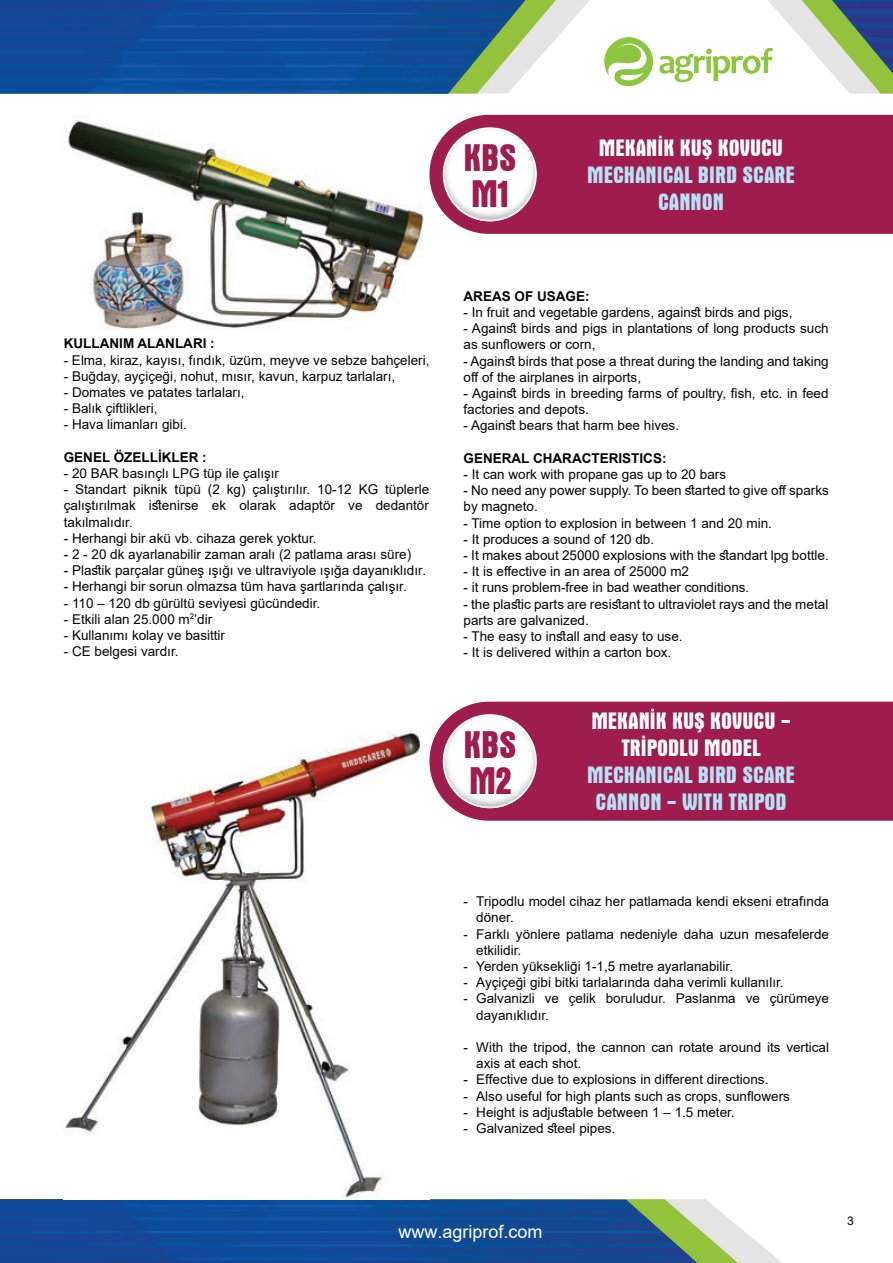
<style>
.page{position:relative;width:893px;height:1263px;background:#fff}
.page>*{position:absolute;margin:0;border:0;box-sizing:border-box;transform-origin:0 0}
.t1{font:700 condensed 39px/36px "Aurora BT";color:#9e1c4e}
.t2{font:700 condensed 24px/27px "Aurora BT";color:#b6e2f8;text-align:center}
.t3{font:700 condensed 24px/27px "Aurora BT";color:#fff;text-align:center}
.t4{font:18px "Arial";color:#fff}
.t5{font:13.5px/16.2px "Arial";color:#050504}
.t6{font:700 13.5px "Arial";color:#050504}
.t7{font:12px "Arial";color:#050504}
</style>
<div class="page">
<img style="left:0;top:0;width:893px;height:1263px">
<svg style="left:600px;top:33px;width:53px;height:54px"></svg>
<svg style="left:659px;top:0;width:234px;height:94px"></svg>
<img style="left:64px;top:712px;width:365px;height:487px">
<img style="left:64px;top:115px;width:365px;height:221px">
<div style="left:429px;top:702px;width:464px;height:119px;background:#9e1c4e"></div>
<svg style="left:444px;top:715px;width:92px;height:92px"></svg>
<img style="left:456px;top:794px;width:67px;height:14px">
<img style="left:458px;top:794px;width:63px;height:13px">
<div style="left:429px;top:115px;width:464px;height:119px;background:#9e1c4e"></div>
<svg style="left:444px;top:128px;width:92px;height:92px"></svg>
<img style="left:456px;top:208px;width:67px;height:13px">
<img style="left:458px;top:208px;width:63px;height:12px">
<p class="t6" style="left:64px;top:334px;width:152px">KULLANIM ALANLARI :</p>
<p class="t5" style="left:64px;top:352px;width:367px">- Elma, kiraz, kayısı, fındık, üzüm, meyve ve sebze bahçeleri,</p>
<p class="t5" style="left:64px;top:368px;width:333px">- Buğday, ayçiçeği, nohut, mısır, kavun, karpuz tarlaları,</p>
<p class="t5" style="left:64px;top:384px;width:182px">- Domates ve patates tarlaları,</p>
<p class="t5" style="left:64px;top:400px;width:95px">- Balık çiftlikleri,</p>
<p class="t5" style="left:64px;top:416px;width:125px">- Hava limanları gibi.</p>
<p class="t6" style="left:64px;top:448px;width:145px">GENEL ÖZELLİKLER :</p>
<p class="t5" style="left:64px;top:465px;width:217px">- 20 BAR basınçlı LPG tüp ile çalışır</p>
<p class="t5" style="left:64px;top:481px;width:367px;text-align:justify">- Standart piknik tüpü (2 kg) çalıştırılır. 10-12 KG tüplerle çalıştırılmak istenirse ek olarak adaptör ve dedantör takılmalıdır.</p>
<p class="t5" style="left:64px;top:530px;width:254px">- Herhangi bir akü vb. cihaza gerek yoktur.</p>
<p class="t5" style="left:64px;top:546px;width:349px">- 2 - 20 dk ayarlanabilir zaman aralı (2 patlama arası süre)</p>
<p class="t5" style="left:64px;top:562px;width:364px">- Plastik parçalar güneş ışığı ve ultraviyole ışığa dayanıklıdır.</p>
<p class="t5" style="left:64px;top:578px;width:344px">- Herhangi bir sorun olmazsa tüm hava şartlarında çalışır.</p>
<p class="t5" style="left:64px;top:595px;width:258px">- 110 – 120 db gürültü seviyesi gücündedir.</p>
<p class="t5" style="left:64px;top:611px;width:150px">- Etkili alan 25.000 m<sup>2</sup>’dir</p>
<p class="t5" style="left:64px;top:627px;width:163px">- Kullanımı kolay ve basittir</p>
<p class="t5" style="left:64px;top:643px;width:116px">- CE belgesi vardır.</p>
<h1 class="t1" style="left:463px;top:140px;width:55px">KBS<br>M1</h1>
<h2 class="t3" style="left:599px;top:134px;width:186px">MEKANİK KUŞ KOVUCU</h2>
<h2 class="t2" style="left:587px;top:161px;width:209px">MECHANICAL BIRD SCARE<br>CANNON</h2>
<p class="t6" style="left:463px;top:286px;width:128px">AREAS OF USAGE:</p>
<p class="t5" style="left:463px;top:304px;width:330px">- In fruit and vegetable gardens, against birds and pigs,</p>
<p class="t5" style="left:463px;top:320px;width:367px">- Against birds and pigs in plantations of long products such as sunflowers or corn,</p>
<p class="t5" style="left:463px;top:353px;width:367px">- Against birds that pose a threat during the landing and taking off of the airplanes in airports,</p>
<p class="t5" style="left:463px;top:385px;width:367px">- Against birds in breeding farms of poultry, fish, etc. in feed factories and depots.</p>
<p class="t5" style="left:463px;top:417px;width:217px">- Against bears that harm bee hives.</p>
<p class="t6" style="left:463px;top:448px;width:205px">GENERAL CHARACTERISTICS:</p>
<p class="t5" style="left:463px;top:466px;width:264px">- It can work with propane gas up to 20 bars</p>
<p class="t5" style="left:463px;top:482px;width:367px">- No need any power supply. To been started to give off sparks by magneto.</p>
<p class="t5" style="left:463px;top:515px;width:310px">- Time option to explosion in between 1 and 20 min.</p>
<p class="t5" style="left:463px;top:531px;width:192px">- It produces a sound of 120 db.</p>
<p class="t5" style="left:463px;top:547px;width:367px">- It makes about 25000 explosions with the standart lpg bottle.</p>
<p class="t5" style="left:463px;top:563px;width:227px">- It is effective in an area of 25000 m2</p>
<p class="t5" style="left:463px;top:579px;width:287px">- it runs problem-free in bad weather conditions.</p>
<p class="t5" style="left:463px;top:596px;width:366px">- the plastic parts are resistant to ultraviolet rays and the metal parts are galvanized.</p>
<p class="t5" style="left:463px;top:628px;width:221px">- The easy to install and easy to use.</p>
<p class="t5" style="left:463px;top:644px;width:209px">- It is delivered within a carton box.</p>
<h1 class="t1" style="left:463px;top:726px;width:55px">KBS<br>M2</h1>
<h2 class="t3" style="left:591px;top:707px;width:201px">MEKANİK KUŞ KOVUCU -<br>TRİPODLU MODEL</h2>
<h2 class="t2" style="left:587px;top:761px;width:209px">MECHANICAL BIRD SCARE<br>CANNON - WITH TRIPOD</h2>
<p class="t5" style="left:476px;top:893px;width:354px;text-indent:-13px">- Tripodlu model cihaz her patlamada kendi ekseni etrafında döner.</p>
<p class="t5" style="left:476px;top:926px;width:354px;text-indent:-13px">- Farklı yönlere patlama nedeniyle daha uzun mesafelerde etkilidir.</p>
<p class="t5" style="left:463px;top:958px;width:271px">- Yerden yüksekliği 1-1,5 metre ayarlanabilir.</p>
<p class="t5" style="left:463px;top:974px;width:322px">- Ayçiçeği gibi bitki tarlalarında daha verimli kullanılır.</p>
<p class="t5" style="left:476px;top:990px;width:354px;text-indent:-13px">- Galvanizli ve çelik boruludur. Paslanma ve çürümeye dayanıklıdır.</p>
<p class="t5" style="left:476px;top:1039px;width:354px;text-indent:-13px">- With the tripod, the cannon can rotate around its vertical axis at each shot.</p>
<p class="t5" style="left:463px;top:1071px;width:306px">- Effective due to explosions in different directions.</p>
<p class="t5" style="left:463px;top:1088px;width:328px">- Also useful for high plants such as crops, sunflowers</p>
<p class="t5" style="left:463px;top:1104px;width:273px">- Height is adjustable between 1 – 1.5 meter.</p>
<p class="t5" style="left:463px;top:1120px;width:153px">- Galvanized steel pipes.</p>
<h3 class="t4" style="left:398px;top:1219px;width:146px">www.agriprof.com</h3>
<p class="t7" style="left:847px;top:1212px;width:8px">3</p>
</div>
